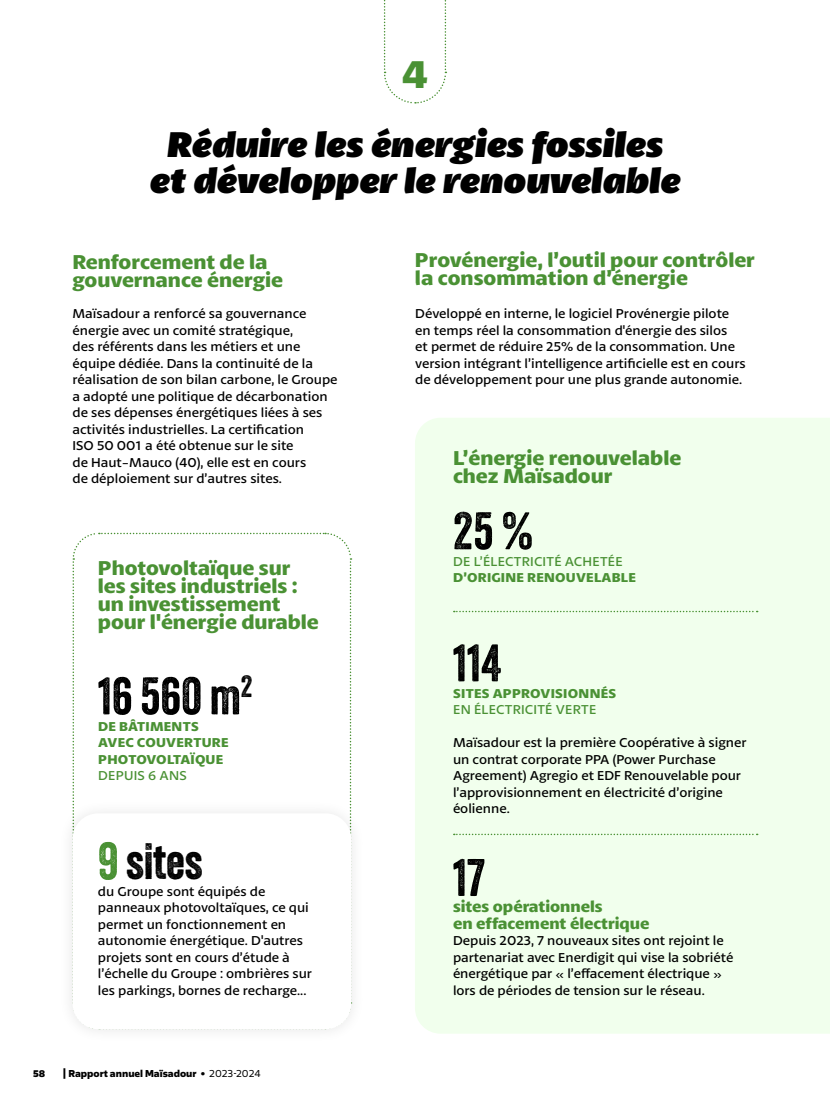
<style>
.page{position:relative;width:830px;height:1106px;background:#fff}
.page>*{position:absolute;margin:0;border:0;box-sizing:border-box;transform-origin:0 0}
.t1{font:51px "Veneer";color:#000}
.t2{font:49.5px "Veneer";color:#000}
.t3{font:700 40.5px "Petala Pro";color:#4a9134}
.t4{font:italic 900 37.5px/36px "Petala Pro";color:#000;text-align:center}
.t5{font:700 21px/18px "Petala Pro";color:#4a9134}
.t6{font:700 16.5px/16.5px "Petala Pro";color:#4a9134}
.t7{font:13.5px/16.5px "Petala Pro";color:#000}
.t8{font:700 13.5px/16.5px "Petala Pro";letter-spacing:.02em;color:#4a9134}
.t9{font:13.5px "Petala Pro";letter-spacing:.02em;color:#4a9134}
.t10{font:800 10.5px "Salis MVB";color:#000}
.s1{font-size:51px;color:#4a9134}
.s2{font-weight:400}
</style>
<div class="page">
<svg style="left:72px;top:532px;width:280px;height:267px"></svg>
<div style="left:415px;top:418px;width:414px;height:615px;background:#f1ffed"></div>
<svg style="left:383px;top:0;width:63px;height:104px"></svg>
<svg style="left:453px;top:611px;width:304px;height:1px"></svg>
<svg style="left:453px;top:833px;width:304px;height:2px"></svg>
<h3 class="t3" style="left:401px;top:51px;width:28px">4</h3>
<h3 class="t4" style="left:149px;top:125px;width:532px">Réduire les énergies fossiles et développer le renouvelable</h3>
<h3 class="t5" style="left:72px;top:253px;width:212px">Renforcement de la gouvernance énergie</h3>
<h3 class="t5" style="left:415px;top:251px;width:341px">Provénergie, l’outil pour contrôler la consommation d’énergie</h3>
<p class="t7" style="left:72px;top:306px;width:266px">Maïsadour a renforcé sa gouvernance énergie avec un comité stratégique,<br>des référents dans les métiers et une équipe dédiée. Dans la continuité de la réalisation de son bilan carbone, le Groupe a adopté une politique de décarbonation de ses dépenses énergétiques liées à ses activités industrielles. La certification<br>ISO 50 001 a été obtenue sur le site<br>de Haut-Mauco (40), elle est en cours<br>de déploiement sur d’autres sites.</p>
<p class="t7" style="left:415px;top:306px;width:332px">Développé en interne, le logiciel Provénergie pilote en temps réel la consommation d'énergie des silos<br>et permet de réduire 25% de la consommation. Une version intégrant l’intelligence artificielle est en cours de développement pour une plus grande autonomie.</p>
<h3 class="t5" style="left:453px;top:449px;width:230px">L’énergie renouvelable chez Maïsadour</h3>
<h3 class="t5" style="left:98px;top:559px;width:222px">Photovoltaïque sur les sites industriels : un investissement pour l'énergie durable</h3>
<h1 class="t1" style="left:98px;top:665px;width:156px">16 560 m<sup>2</sup></h1>
<p class="t8" style="left:98px;top:718px;width:132px">DE BÂTIMENTS<br>AVEC COUVERTURE<br>PHOTOVOLTAÏQUE</p>
<p class="t9" style="left:98px;top:768px;width:90px">DEPUIS 6 ANS</p>
<h2 class="t2" style="left:98px;top:831px;width:106px"><span class="s1">9</span> sites</h2>
<p class="t7" style="left:98px;top:883px;width:215px">du Groupe sont équipés de panneaux photovoltaïques, ce qui permet un fonctionnement en autonomie énergétique. D'autres projets sont en cours d’étude à l’échelle du Groupe : ombrières sur les parkings, bornes de recharge...</p>
<p class="t10" style="left:33px;top:1066px;width:14px">58</p>
<p class="t10" style="left:62px;top:1066px;width:200px">| Rapport annuel Maïsadour <span class="s2">• 2023-2024</span></p>
<h1 class="t1" style="left:453px;top:500px;width:82px">25 %</h1>
<p class="t9" style="left:453px;top:554px;width:171px">DE L’ÉLECTRICITÉ ACHETÉE</p>
<p class="t8" style="left:453px;top:569px;width:184px">D’ORIGINE RENOUVELABLE</p>
<h1 class="t1" style="left:453px;top:632px;width:50px">114</h1>
<p class="t8" style="left:453px;top:685px;width:164px">SITES APPROVISIONNÉS</p>
<p class="t9" style="left:453px;top:702px;width:145px">EN ÉLECTRICITÉ VERTE</p>
<p class="t7" style="left:453px;top:735px;width:295px">Maïsadour est la première Coopérative à signer un contrat corporate PPA (Power Purchase Agreement) Agregio et EDF Renouvelable pour l’approvisionnement en électricité d’origine éolienne.</p>
<h1 class="t1" style="left:453px;top:846px;width:33px">17</h1>
<p class="t6" style="left:453px;top:898px;width:198px">sites opérationnels<br>en effacement électrique</p>
<p class="t7" style="left:453px;top:933px;width:282px">Depuis 2023, 7 nouveaux sites ont rejoint le partenariat avec Enerdigit qui vise la sobriété énergétique par « l’effacement électrique » lors de périodes de tension sur le réseau.</p>
</div>
